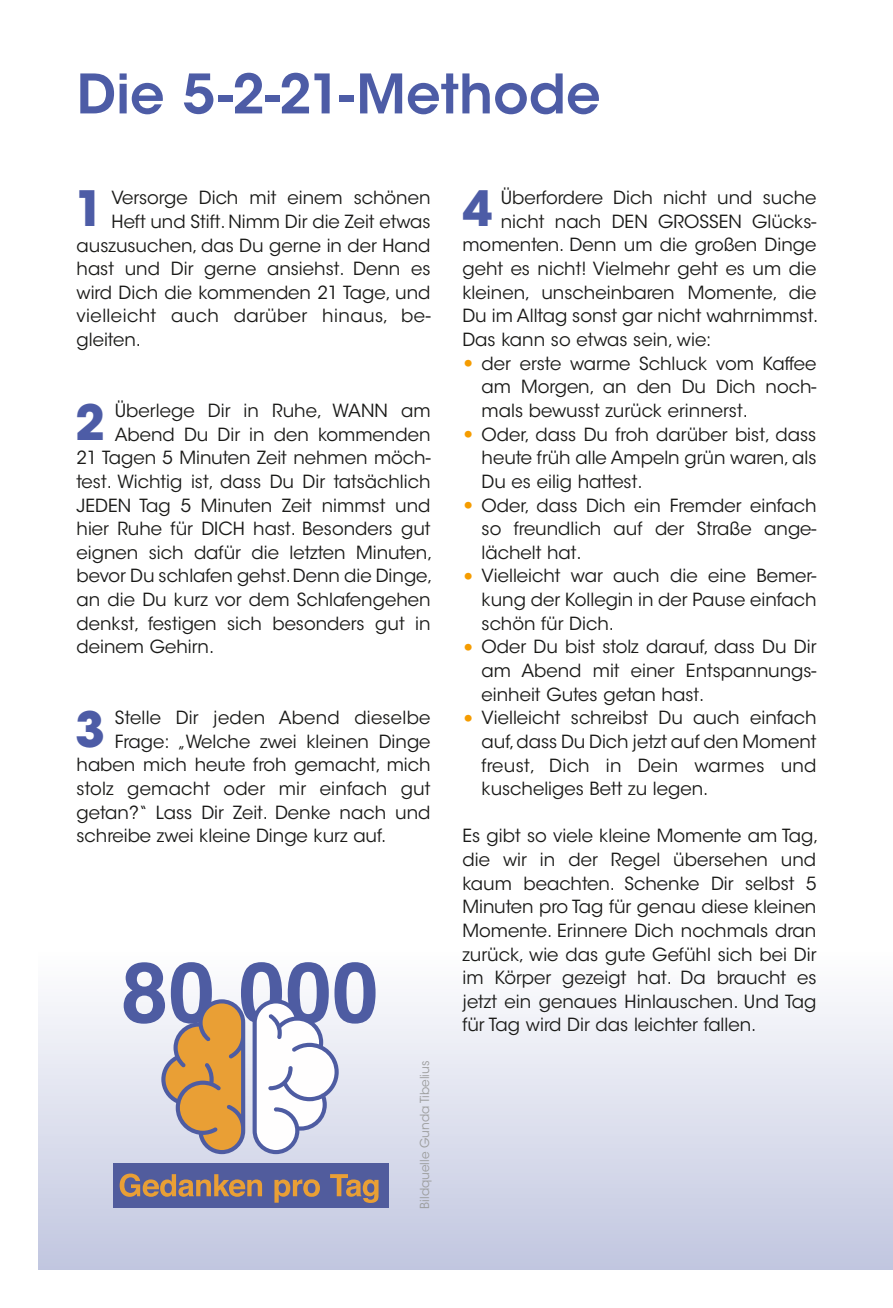
<style>
.page{position:relative;width:893px;height:1308px;background:#fff}
.page>*{position:absolute;margin:0;border:0;box-sizing:border-box;transform-origin:0 0}
.t1{font:600 54px "ITC Avant Garde Std";color:#4d5ca6}
.t2{font:700 48.38px "ITC Avant Garde Std";color:#4d5ca6}
.t3{font:18px/23.6px "ITC Avant Garde Std";color:#1a1a18;text-align:justify}
.t4{font:18px "ITC Avant Garde Std";letter-spacing:.025em;color:#1a1a18}
.t5{font:12.38px "ITC Avant Garde Std";color:#9c9d9d}
.s1{font-size:31.5px;color:#f59c00}
</style>
<div class="page">
<div style="left:38px;top:950px;width:855px;height:319px;background:linear-gradient(to bottom,#fffffe,#c1c6e0)"></div>
<div style="left:114px;top:1162px;width:275px;height:45px;background:#515c9d"></div>
<svg style="left:120px;top:1173px;width:142px;height:23px"></svg>
<svg style="left:274px;top:1179px;width:46px;height:23px"></svg>
<svg style="left:330px;top:1174px;width:49px;height:28px"></svg>
<svg style="left:124px;top:962px;width:252px;height:192px"></svg>
<h1 class="t1" style="left:77px;top:59px;width:526px">Die 5-2-21-Methode</h1>
<h2 class="t2" style="left:75px;top:177px;width:31px">1</h2>
<p class="t3" style="left:112px;top:186px;width:320px">Versorge Dich mit einem schönen</p>
<p class="t3" style="left:112px;top:210px;width:320px">Heft und Stift. Nimm Dir die Zeit etwas</p>
<p class="t3" style="left:77px;top:233px;width:356px">auszusuchen, das Du gerne in der Hand</p>
<p class="t3" style="left:77px;top:257px;width:356px">hast und Dir gerne ansiehst. Denn es</p>
<p class="t3" style="left:77px;top:281px;width:356px">wird Dich die kommenden 21 Tage, und</p>
<p class="t4" style="left:77px;top:305px;width:355px">vielleicht auch darüber hinaus, be-</p>
<p class="t3" style="left:77px;top:328px;width:66px">gleiten.</p>
<p class="t3" style="left:115px;top:399px;width:317px">Überlege Dir in Ruhe, WANN am</p>
<p class="t3" style="left:115px;top:422px;width:317px">Abend Du Dir in den kommenden</p>
<p class="t3" style="left:77px;top:446px;width:355px">21 Tagen 5 Minuten Zeit nehmen möch-</p>
<p class="t3" style="left:77px;top:470px;width:355px">test. Wichtig ist, dass Du Dir tatsächlich</p>
<p class="t3" style="left:77px;top:493px;width:355px">JEDEN Tag 5 Minuten Zeit nimmst und</p>
<p class="t3" style="left:77px;top:517px;width:355px">hier Ruhe für DICH hast. Besonders gut</p>
<p class="t3" style="left:77px;top:540px;width:358px">eignen sich dafür die letzten Minuten,</p>
<p class="t3" style="left:77px;top:564px;width:358px">bevor Du schlafen gehst. Denn die Dinge,</p>
<p class="t3" style="left:77px;top:588px;width:356px">an die Du kurz vor dem Schlafengehen</p>
<p class="t3" style="left:77px;top:611px;width:355px">denkst, festigen sich besonders gut in</p>
<p class="t3" style="left:77px;top:635px;width:139px">deinem Gehirn.</p>
<h2 class="t2" style="left:75px;top:390px;width:31px">2</h2>
<p class="t3" style="left:115px;top:706px;width:317px">Stelle Dir jeden Abend dieselbe</p>
<p class="t3" style="left:115px;top:729px;width:317px">Frage: „Welche zwei kleinen Dinge</p>
<p class="t3" style="left:77px;top:753px;width:355px">haben mich heute froh gemacht, mich</p>
<p class="t3" style="left:77px;top:777px;width:356px">stolz gemacht oder mir einfach gut</p>
<p class="t3" style="left:77px;top:800px;width:355px">getan?“ Lass Dir Zeit. Denke nach und</p>
<p class="t3" style="left:77px;top:824px;width:311px">schreibe zwei kleine Dinge kurz auf.</p>
<h2 class="t2" style="left:75px;top:698px;width:31px">3</h2>
<p class="t5" style="left:417px;top:1208px;width:149px;rotate:-90deg">Bildquelle Gunda Tibelius</p>
<p class="t3" style="left:501px;top:186px;width:317px">Überfordere Dich nicht und suche</p>
<p class="t3" style="left:501px;top:210px;width:317px">nicht nach DEN GROSSEN Glücks-</p>
<p class="t3" style="left:462px;top:233px;width:355px">momenten. Denn um die großen Dinge</p>
<p class="t3" style="left:462px;top:257px;width:355px">geht es nicht! Vielmehr geht es um die</p>
<p class="t3" style="left:462px;top:280px;width:356px">kleinen, unscheinbaren Momente, die</p>
<p class="t3" style="left:462px;top:304px;width:358px">Du im Alltag sonst gar nicht wahrnimmst.</p>
<p class="t3" style="left:462px;top:328px;width:251px">Das kann so etwas sein, wie:</p>
<p class="t3" style="left:482px;top:352px;width:336px;text-indent:-21px"><span class="s1">•</span> der erste warme Schluck vom Kaffee am Morgen, an den Du Dich noch&shy;mals bewusst zurück erinnerst.</p>
<p class="t3" style="left:482px;top:422px;width:336px;text-indent:-21px"><span class="s1">•</span> Oder, dass Du froh darüber bist, dass heute früh alle Ampeln grün waren, als Du es eilig hattest.</p>
<p class="t3" style="left:482px;top:493px;width:336px;text-indent:-21px"><span class="s1">•</span> Oder, dass Dich ein Fremder einfach so freundlich auf der Straße ange&shy;lächelt hat.</p>
<p class="t3" style="left:482px;top:564px;width:336px;text-indent:-21px"><span class="s1">•</span> Vielleicht war auch die eine Bemer&shy;kung der Kollegin in der Pause einfach schön für Dich.</p>
<p class="t3" style="left:482px;top:635px;width:336px;text-indent:-21px"><span class="s1">•</span> Oder Du bist stolz darauf, dass Du Dir am Abend mit einer Entspannungs&shy;einheit Gutes getan hast.</p>
<p class="t3" style="left:482px;top:706px;width:336px;text-indent:-21px"><span class="s1">•</span> Vielleicht schreibst Du auch einfach auf, dass Du Dich jetzt auf den Moment freust, Dich in Dein warmes und kuscheliges Bett zu legen.</p>
<p class="t3" style="left:462px;top:824px;width:358px;text-align:left">Es gibt so viele kleine Momente am Tag, die wir in der Regel übersehen und kaum beachten. Schenke Dir selbst 5<br>Minuten pro Tag für genau diese kleinen Momente. Erinnere Dich nochmals dran zurück, wie das gute Gefühl sich bei Dir im Körper gezeigt hat. Da braucht es jetzt ein genaues Hinlauschen. Und Tag für Tag wird Dir das leichter fallen.</p>
<h2 class="t2" style="left:462px;top:177px;width:31px">4</h2>
</div>
